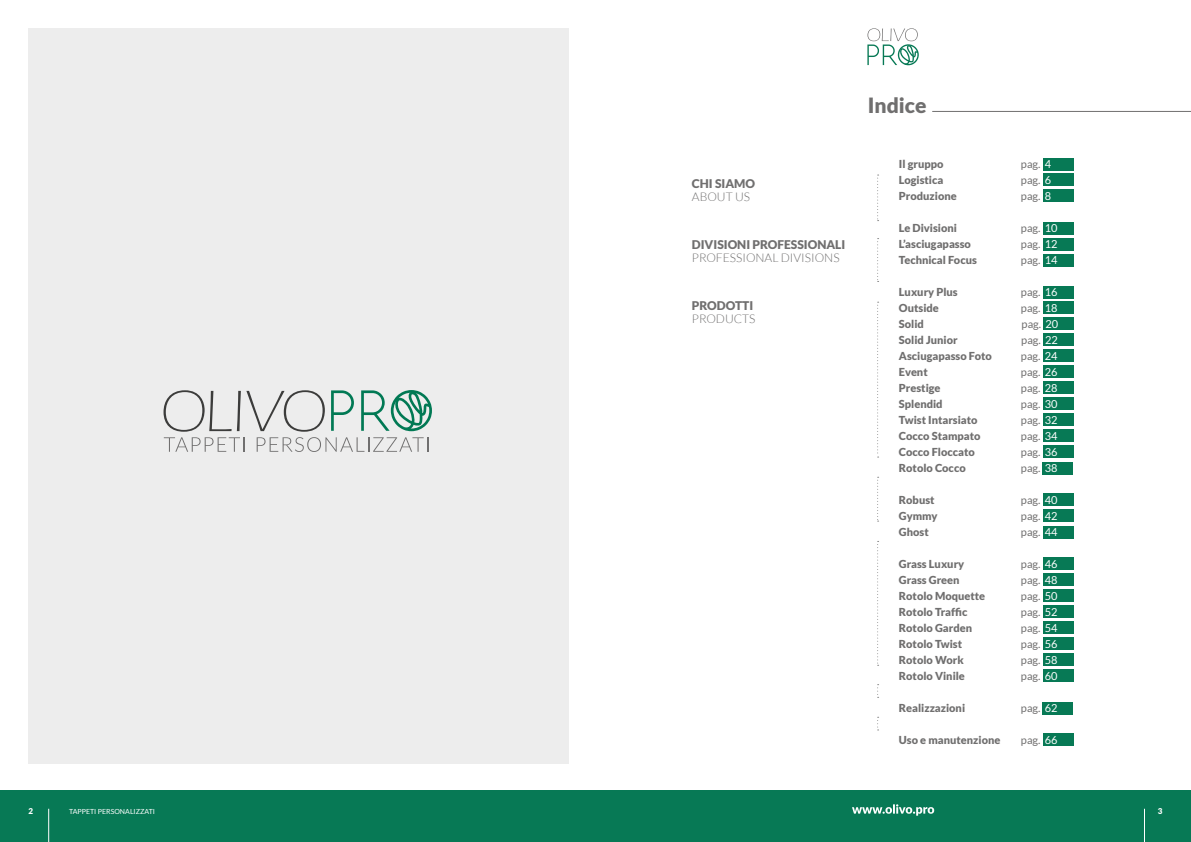
<style>
.page{position:relative;width:1191px;height:842px;background:#fff}
.page>*{position:absolute;margin:0;border:0;box-sizing:border-box;transform-origin:0 0}
.t1{font:900 21px "Lato";color:#706f6f}
.t2{font:900 12px "Lato";color:#706f6f}
.t3{font:300 12px "Lato";color:#706f6f}
.t4{font:900 11px "Lato";color:#706f6f}
.t5{font:11px "Lato";color:#706f6f}
.t6{font:900 8px "Lato";color:#fff}
.t7{font:7px "Lato";color:#fff}
.s1{color:#fff}
</style>
<div class="page">
<div style="left:28px;top:28px;width:540px;height:736px;background:#ededed"></div>
<div style="left:1043px;top:317px;width:30px;height:13px;background:#077955"></div>
<div style="left:1043px;top:333px;width:30px;height:13px;background:#077955"></div>
<div style="left:1043px;top:349px;width:30px;height:13px;background:#077955"></div>
<div style="left:1043px;top:365px;width:30px;height:13px;background:#077955"></div>
<div style="left:1043px;top:381px;width:30px;height:13px;background:#077955"></div>
<div style="left:1043px;top:397px;width:30px;height:13px;background:#077955"></div>
<div style="left:1043px;top:413px;width:30px;height:13px;background:#077955"></div>
<div style="left:1043px;top:429px;width:30px;height:13px;background:#077955"></div>
<div style="left:1043px;top:445px;width:30px;height:13px;background:#077955"></div>
<div style="left:1042px;top:462px;width:31px;height:13px;background:#077955"></div>
<div style="left:1043px;top:493px;width:30px;height:13px;background:#077955"></div>
<div style="left:1043px;top:509px;width:30px;height:13px;background:#077955"></div>
<div style="left:1043px;top:526px;width:30px;height:13px;background:#077955"></div>
<div style="left:1043px;top:557px;width:30px;height:12px;background:#077955"></div>
<div style="left:1043px;top:573px;width:30px;height:12px;background:#077955"></div>
<div style="left:1043px;top:589px;width:30px;height:12px;background:#077955"></div>
<div style="left:1043px;top:605px;width:30px;height:12px;background:#077955"></div>
<div style="left:1043px;top:621px;width:30px;height:12px;background:#077955"></div>
<div style="left:1043px;top:637px;width:30px;height:12px;background:#077955"></div>
<div style="left:1043px;top:653px;width:30px;height:12px;background:#077955"></div>
<div style="left:1043px;top:669px;width:30px;height:13px;background:#077955"></div>
<div style="left:1042px;top:702px;width:31px;height:13px;background:#077955"></div>
<div style="left:1043px;top:733px;width:30px;height:13px;background:#077955"></div>
<div style="left:1043px;top:301px;width:30px;height:13px;background:#077955"></div>
<div style="left:1043px;top:286px;width:30px;height:12px;background:#077955"></div>
<div style="left:1043px;top:254px;width:30px;height:13px;background:#077955"></div>
<div style="left:1043px;top:238px;width:30px;height:13px;background:#077955"></div>
<div style="left:1043px;top:222px;width:30px;height:13px;background:#077955"></div>
<div style="left:1043px;top:189px;width:30px;height:13px;background:#077955"></div>
<div style="left:1043px;top:173px;width:30px;height:13px;background:#077955"></div>
<div style="left:1043px;top:158px;width:30px;height:13px;background:#077955"></div>
<svg style="left:867px;top:28px;width:51px;height:37px"></svg>
<div style="left:0;top:790px;width:1191px;height:52px;background:#077955"></div>
<hr style="left:48px;top:809px;width:1px;height:33px;background:#fff">
<hr style="left:1144px;top:809px;width:1px;height:33px;background:#fff">
<svg style="left:852px;top:804px;width:82px;height:12px"></svg>
<svg style="left:877px;top:302px;width:1px;height:156px"></svg>
<svg style="left:877px;top:477px;width:1px;height:45px"></svg>
<svg style="left:877px;top:541px;width:1px;height:125px"></svg>
<svg style="left:877px;top:238px;width:1px;height:44px"></svg>
<svg style="left:877px;top:175px;width:1px;height:46px"></svg>
<hr style="left:932px;top:111px;width:259px;height:1px;background:#706f6f">
<svg style="left:163px;top:390px;width:269px;height:62px"></svg>
<p class="t2" style="left:692px;top:176px;width:65px">CHI SIAMO</p>
<p class="t3" style="left:692px;top:190px;width:60px">ABOUT US</p>
<p class="t2" style="left:692px;top:237px;width:155px">DIVISIONI PROFESSIONALI</p>
<p class="t3" style="left:692px;top:251px;width:149px">PROFESSIONAL DIVISIONS</p>
<p class="t2" style="left:692px;top:299px;width:63px">PRODOTTI</p>
<p class="t3" style="left:692px;top:313px;width:65px">PRODUCTS</p>
<h1 class="t1" style="left:867px;top:93px;width:60px">Indice</h1>
<p class="t4" style="left:899px;top:157px;width:46px">Il gruppo</p>
<p class="t5" style="left:1021px;top:157px;width:32px">pag. <span class="s1">4</span></p>
<p class="t4" style="left:899px;top:173px;width:46px">Logistica</p>
<p class="t5" style="left:1021px;top:173px;width:32px">pag. <span class="s1">6</span></p>
<p class="t4" style="left:899px;top:189px;width:59px">Produzione</p>
<p class="t5" style="left:1021px;top:189px;width:32px">pag. <span class="s1">8</span></p>
<p class="t4" style="left:899px;top:221px;width:59px">Le Divisioni</p>
<p class="t5" style="left:1021px;top:221px;width:38px">pag. <span class="s1">10</span></p>
<p class="t4" style="left:899px;top:237px;width:74px">L’asciugapasso</p>
<p class="t5" style="left:1021px;top:238px;width:38px">pag. <span class="s1">12</span></p>
<p class="t4" style="left:899px;top:253px;width:79px">Technical Focus</p>
<p class="t5" style="left:1021px;top:254px;width:38px">pag. <span class="s1">14</span></p>
<p class="t4" style="left:899px;top:285px;width:60px">Luxury Plus</p>
<p class="t5" style="left:1021px;top:286px;width:38px">pag. <span class="s1">16</span></p>
<p class="t4" style="left:899px;top:301px;width:41px">Outside</p>
<p class="t5" style="left:1021px;top:302px;width:38px">pag. <span class="s1">18</span></p>
<p class="t4" style="left:899px;top:317px;width:26px">Solid</p>
<p class="t5" style="left:1021px;top:318px;width:38px">pag. <span class="s1">20</span></p>
<p class="t4" style="left:899px;top:333px;width:60px">Solid Junior</p>
<p class="t5" style="left:1021px;top:334px;width:38px">pag. <span class="s1">22</span></p>
<p class="t4" style="left:899px;top:349px;width:94px">Asciugapasso Foto</p>
<p class="t5" style="left:1021px;top:350px;width:38px">pag. <span class="s1">24</span></p>
<p class="t4" style="left:899px;top:365px;width:30px">Event</p>
<p class="t5" style="left:1021px;top:366px;width:38px">pag. <span class="s1">26</span></p>
<p class="t4" style="left:899px;top:381px;width:43px">Prestige</p>
<p class="t5" style="left:1021px;top:382px;width:38px">pag. <span class="s1">28</span></p>
<p class="t4" style="left:899px;top:397px;width:45px">Splendid</p>
<p class="t5" style="left:1021px;top:398px;width:38px">pag. <span class="s1">30</span></p>
<p class="t4" style="left:899px;top:413px;width:80px">Twist Intarsiato</p>
<p class="t5" style="left:1021px;top:414px;width:38px">pag. <span class="s1">32</span></p>
<p class="t4" style="left:899px;top:429px;width:83px">Cocco Stampato</p>
<p class="t5" style="left:1021px;top:430px;width:38px">pag. <span class="s1">34</span></p>
<p class="t4" style="left:899px;top:445px;width:77px">Cocco Floccato</p>
<p class="t5" style="left:1021px;top:446px;width:38px">pag. <span class="s1">36</span></p>
<p class="t4" style="left:899px;top:461px;width:68px">Rotolo Cocco</p>
<p class="t5" style="left:1021px;top:462px;width:38px">pag. <span class="s1">38</span></p>
<p class="t4" style="left:899px;top:493px;width:37px">Robust</p>
<p class="t5" style="left:1021px;top:494px;width:38px">pag. <span class="s1">40</span></p>
<p class="t4" style="left:899px;top:509px;width:40px">Gymmy</p>
<p class="t5" style="left:1021px;top:510px;width:38px">pag. <span class="s1">42</span></p>
<p class="t4" style="left:899px;top:525px;width:31px">Ghost</p>
<p class="t5" style="left:1021px;top:526px;width:38px">pag. <span class="s1">44</span></p>
<p class="t4" style="left:899px;top:557px;width:67px">Grass Luxury</p>
<p class="t5" style="left:1021px;top:558px;width:38px">pag. <span class="s1">46</span></p>
<p class="t4" style="left:899px;top:573px;width:62px">Grass Green</p>
<p class="t5" style="left:1021px;top:574px;width:38px">pag. <span class="s1">48</span></p>
<p class="t4" style="left:899px;top:589px;width:88px">Rotolo Moquette</p>
<p class="t5" style="left:1021px;top:590px;width:38px">pag. <span class="s1">50</span></p>
<p class="t4" style="left:899px;top:605px;width:70px">Rotolo Traffic</p>
<p class="t5" style="left:1021px;top:606px;width:38px">pag. <span class="s1">52</span></p>
<p class="t4" style="left:899px;top:621px;width:75px">Rotolo Garden</p>
<p class="t5" style="left:1021px;top:622px;width:38px">pag. <span class="s1">54</span></p>
<p class="t4" style="left:899px;top:637px;width:65px">Rotolo Twist</p>
<p class="t5" style="left:1021px;top:638px;width:38px">pag. <span class="s1">56</span></p>
<p class="t4" style="left:899px;top:653px;width:66px">Rotolo Work</p>
<p class="t5" style="left:1021px;top:654px;width:38px">pag. <span class="s1">58</span></p>
<p class="t4" style="left:899px;top:669px;width:67px">Rotolo Vinile</p>
<p class="t5" style="left:1021px;top:670px;width:38px">pag. <span class="s1">60</span></p>
<p class="t4" style="left:899px;top:701px;width:68px">Realizzazioni</p>
<p class="t5" style="left:1021px;top:702px;width:38px">pag. <span class="s1">62</span></p>
<p class="t4" style="left:899px;top:733px;width:103px">Uso e manutenzione</p>
<p class="t5" style="left:1021px;top:734px;width:38px">pag. <span class="s1">66</span></p>
<p class="t6" style="left:28px;top:806px;width:6px">2</p>
<p class="t6" style="left:1158px;top:806px;width:6px">3</p>
<p class="t7" style="left:69px;top:807px;width:87px">TAPPETI PERSONALIZZATI</p>
</div>
